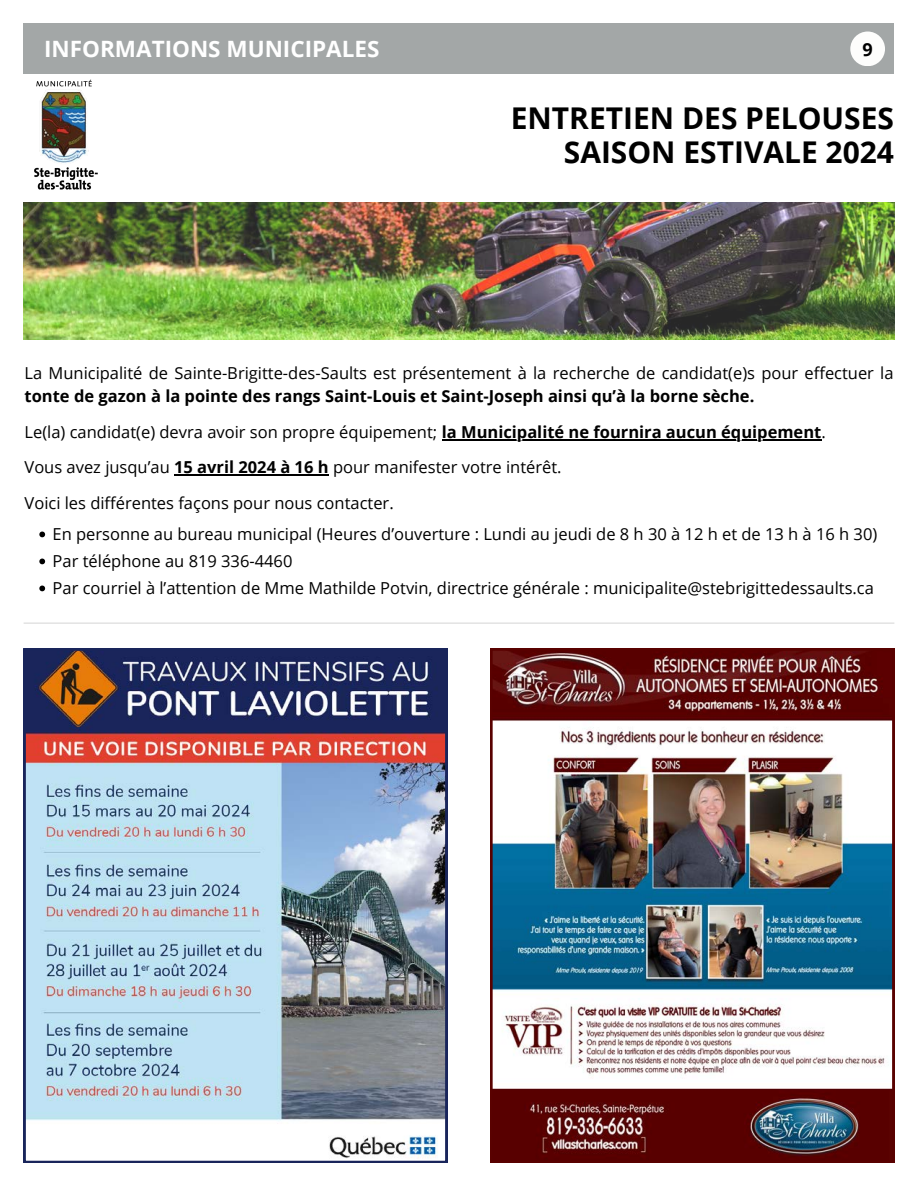
<style>
.page{position:relative;width:918px;height:1188px;background:#fff}
.page>*{position:absolute;margin:0;border:0;box-sizing:border-box;transform-origin:0 0}
.t1{font:700 30px/33.8px "Open Sans";color:#000;text-align:right}
.t2{font:700 22.5px "Open Sans";color:#fff}
.t3{font:700 18px "Open Sans";color:#000}
.t4{font:16.5px/35.5px "Open Sans";color:#000}
.s1{font-weight:700}
</style>
<div class="page">
<div style="left:24px;top:24px;width:870px;height:50px;background:#a3a7a7"></div>
<div style="left:850px;top:32px;width:35px;height:34px;background:#fdfdfc;border-radius:50%"></div>
<img style="left:24px;top:202px;width:870px;height:138px">
<img style="left:34px;top:79px;width:64px;height:111px">
<hr style="left:24px;top:623px;width:870px;height:1px;background:#d9d9d9">
<img style="left:24px;top:648px;width:423px;height:515px">
<img style="left:490px;top:648px;width:404px;height:515px">
<hr style="left:442px;top:439px;width:380px;height:1px;background:#000">
<hr style="left:174px;top:474px;width:155px;height:2px;background:#000">
<svg style="left:39px;top:532px;width:6px;height:5px"></svg>
<svg style="left:39px;top:559px;width:6px;height:5px"></svg>
<svg style="left:39px;top:586px;width:6px;height:5px"></svg>
<h2 class="t2" style="left:44px;top:33px;width:337px">INFORMATIONS MUNICIPALES</h2>
<p class="t3" style="left:863px;top:36px;width:12px">9</p>
<h1 class="t1" style="left:511px;top:101px;width:385px">ENTRETIEN DES PELOUSES<br>SAISON ESTIVALE 2024</h1>
<p class="t4" style="left:25px;top:355px;width:871px">La Municipalité de Sainte-Brigitte-des-Saults est présentement à la recherche de candidat(e)s pour effectuer la</p>
<p class="t4" style="left:25px;top:378px;width:803px"><span class="s1">tonte de gazon à la pointe des rangs Saint-Louis et Saint-Joseph ainsi qu’à la borne sèche.<br></span>Le(la) candidat(e) devra avoir son propre équipement; <span class="s1">la Municipalité ne fournira aucun équipement</span>.<br>Vous avez jusqu’au <span class="s1">15 avril 2024 à 16 h</span> pour manifester votre intérêt.<br>Voici les différentes façons pour nous contacter.</p>
<p class="t4" style="left:53px;top:520px;width:826px;line-height:27px">En personne au bureau municipal (Heures d’ouverture : Lundi au jeudi de 8 h 30 à 12 h et de 13 h à 16 h 30)<br>Par téléphone au 819 336-4460<br>Par courriel à l’attention de Mme Mathilde Potvin, directrice générale : municipalite@stebrigittedessaults.ca</p>
</div>
